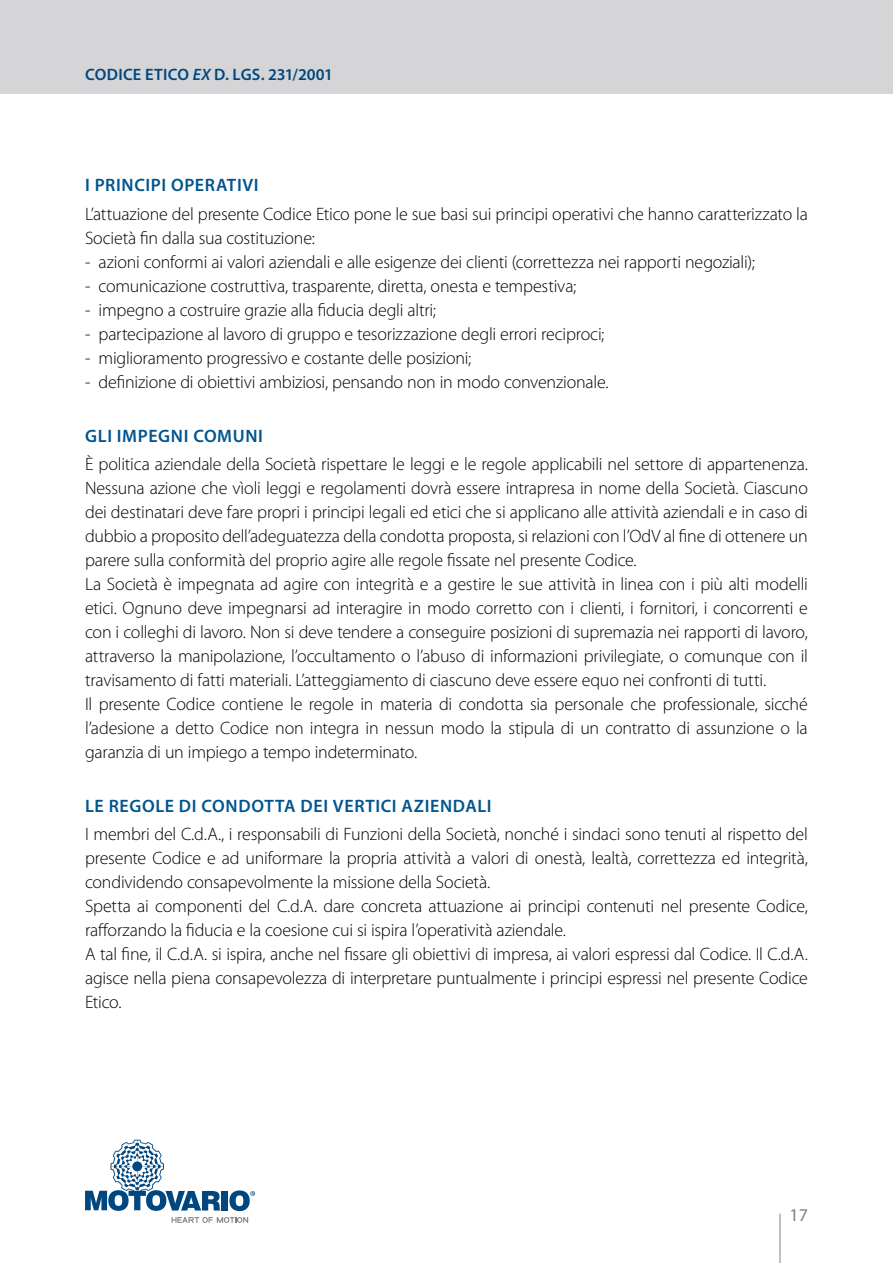
<style>
.page{position:relative;width:893px;height:1263px;background:#fff}
.page>*{position:absolute;margin:0;border:0;box-sizing:border-box;transform-origin:0 0}
.t1{font:300 18px/24px "Myriad Pro";letter-spacing:-.01em;color:#000}
.t2{font:600 18px "Myriad Pro";letter-spacing:.04em;color:#00548f}
.t3{font:18px "Myriad Pro";color:#807f83}
.t4{font:600 16.5px "Myriad Pro";letter-spacing:.01em;color:#00467f}
.s1{font-style:italic}
</style>
<div class="page">
<svg style="left:172px;top:1217px;width:76px;height:6px"></svg>
<svg style="left:85px;top:1140px;width:135px;height:71px"></svg>
<div style="left:222px;top:1191px;width:6px;height:19px;background:#00467f"></div>
<svg style="left:229px;top:1190px;width:26px;height:21px"></svg>
<div style="left:0;top:0;width:893px;height:94px;background:#d5d5d7"></div>
<hr style="left:780px;top:1214px;width:1px;height:49px;background:#807f83">
<p class="t4" style="left:85px;top:64px;width:249px">CODICE ETICO <span class="s1">EX</span> D. LGS. 231/2001</p>
<p class="t2" style="left:85px;top:174px;width:151px">I PRINCI PI OPERATIVI</p>
<p class="t1" style="left:85px;top:201px;width:724px">L’attuazione del presente Codice Etico pone le sue basi sui principi operativi che hanno caratterizzato la<br>Società fin dalla sua costituzione:</p>
<p class="t1" style="left:85px;top:249px;width:671px">- azioni conformi ai valori aziendali e alle esigenze dei clienti (correttezza nei rapporti negoziali);</p>
<p class="t1" style="left:85px;top:273px;width:493px">- comunicazione costruttiva, trasparente, diretta, onesta e tempestiva;</p>
<p class="t1" style="left:85px;top:297px;width:352px">- impegno a costruire grazie alla fiducia degli altri;</p>
<p class="t1" style="left:85px;top:321px;width:521px">- partecipazione al lavoro di gruppo e tesorizzazione degli errori reciproci;</p>
<p class="t1" style="left:85px;top:345px;width:388px">- miglioramento progressivo e costante delle posizioni;</p>
<p class="t1" style="left:85px;top:369px;width:525px">- definizione di obiettivi ambiziosi, pensando non in modo convenzionale.</p>
<p class="t2" style="left:85px;top:424px;width:177px">GLI IMPEGNI COMUNI</p>
<p class="t1" style="left:85px;top:452px;width:724px">È politica aziendale della Società rispettare le leggi e le regole applicabili nel settore di appartenenza.<br>Nessuna azione che vìoli leggi e regolamenti dovrà essere intrapresa in nome della Società. Ciascuno dei destinatari deve fare propri i principi legali ed etici che si applicano alle attività aziendali e in caso di dubbio a proposito dell’adeguatezza della condotta proposta, si relazioni con l’OdV al fine di ottenere un parere sulla conformità del proprio agire alle regole fissate nel presente Codice.<br>La Società è impegnata ad agire con integrità e a gestire le sue attività in linea con i più alti modelli etici. Ognuno deve impegnarsi ad interagire in modo corretto con i clienti, i fornitori, i concorrenti e con i colleghi di lavoro. Non si deve tendere a conseguire posizioni di supremazia nei rapporti di lavoro, attraverso la manipolazione, l’occultamento o l’abuso di informazioni privilegiate, o comunque con il travisamento di fatti materiali. L’atteggiamento di ciascuno deve essere equo nei confronti di tutti.<br>Il presente Codice contiene le regole in materia di condotta sia personale che professionale, sicché l’adesione a detto Codice non integra in nessun modo la stipula di un contratto di assunzione o la garanzia di un impiego a tempo indeterminato.</p>
<p class="t2" style="left:85px;top:794px;width:166px">LE REGOLE DI CONDOTT</p>
<p class="t2" style="left:284px;top:794px;width:26px">A DEI</p>
<p class="t2" style="left:333px;top:794px;width:41px">VERTICI</p>
<p class="t2" style="left:401px;top:794px;width:11px">AZIE</p>
<p class="t2" style="left:440px;top:794px;width:50px">NDALI</p>
<p class="t1" style="left:85px;top:822px;width:724px">I membri del C.d.A., i responsabili di Funzioni della Società, nonché i sindaci sono tenuti al rispetto del presente Codice e ad uniformare la propria attività a valori di onestà, lealtà, correttezza ed integrità, condividendo consapevolmente la missione della Società.<br>Spetta ai componenti del C.d.A. dare concreta attuazione ai principi contenuti nel presente Codice, rafforzando la fiducia e la coesione cui si ispira l’operatività aziendale.<br>A tal fine, il C.d.A. si ispira, anche nel fissare gli obiettivi di impresa, ai valori espressi dal Codice. Il C.d.A. agisce nella piena consapevolezza di interpretare puntualmente i principi espressi nel presente Codice Etico.</p>
<p class="t3" style="left:789px;top:1204px;width:20px">17</p>
</div>
